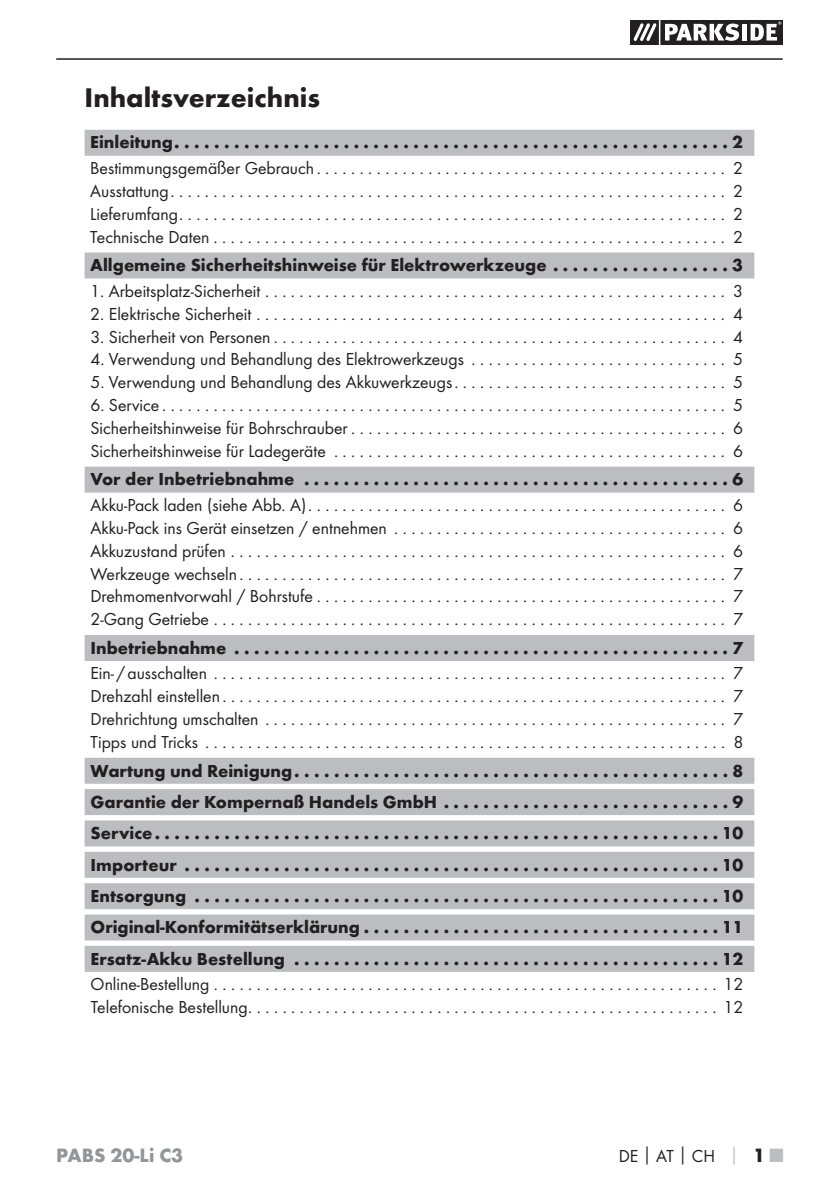
<style>
.page{position:relative;width:839px;height:1190px;background:#fff}
.page>*{position:absolute;margin:0;border:0;box-sizing:border-box;transform-origin:0 0}
.t1{font:700 28px "Futura";color:#231f20}
.t2{font:700 20px "Futura";color:#939598}
.t3{font:18px/22.8px "Futura Boo";color:#231f20;text-align:justify}
.t4{font:700 18px/31.4px "Futura";color:#231f20;text-align:justify}
.s1{font-family:"Futura";font-weight:700}
.s2{font-family:"Futura";font-weight:700;color:#bbbdc0}
.s3{font-family:"Futura";font-weight:700;font-size:20px}
.s4{font-family:"Futura";font-weight:700;font-size:20px;color:#bbbdc0}
</style>
<div class="page">
<hr style="left:56px;top:58px;width:726px;height:2px;background:#231f20">
<svg style="left:630px;top:20px;width:152px;height:25px"></svg>
<hr style="left:658px;top:20px;width:2px;height:25px;background:#fff">
<div style="left:85px;top:130px;width:668px;height:26px;background:#bbbdc0"></div>
<div style="left:85px;top:252px;width:668px;height:26px;background:#bbbdc0"></div>
<div style="left:85px;top:466px;width:668px;height:26px;background:#bbbdc0"></div>
<div style="left:85px;top:635px;width:668px;height:26px;background:#bbbdc0"></div>
<div style="left:85px;top:757px;width:668px;height:26px;background:#bbbdc0"></div>
<div style="left:85px;top:789px;width:668px;height:26px;background:#bbbdc0"></div>
<div style="left:85px;top:820px;width:668px;height:26px;background:#bbbdc0"></div>
<div style="left:85px;top:851px;width:668px;height:26px;background:#bbbdc0"></div>
<div style="left:85px;top:883px;width:668px;height:26px;background:#bbbdc0"></div>
<div style="left:85px;top:914px;width:668px;height:26px;background:#bbbdc0"></div>
<div style="left:85px;top:945px;width:668px;height:26px;background:#bbbdc0"></div>
<h1 class="t1" style="left:85px;top:86px;width:237px">Inhaltsverzeichnis</h1>
<p class="t4" style="left:90px;top:128px;width:653px">Einleitung ........................................................2</p>
<p class="t3" style="left:90px;top:158px;width:653px">Bestimmungsgemäßer Gebrauch ................................................ 2<br>Ausstattung ................................................................. 2<br>Lieferumfang ................................................................ 2<br>Technische Daten ............................................................ 2</p>
<p class="t4" style="left:90px;top:251px;width:653px">Allgemeine Sicherheitshinweise für Elektrowerkzeuge . . . . . . . . . . . . . . . . . . 3</p>
<p class="t3" style="left:90px;top:280px;width:653px">1. Arbeitsplatz-Sicherheit ...................................................... 3</p>
<p class="t3" style="left:90px;top:303px;width:653px">2. Elektrische Sicherheit ....................................................... 4</p>
<p class="t3" style="left:90px;top:326px;width:653px">3. Sicherheit von Personen ..................................................... 4</p>
<p class="t3" style="left:90px;top:349px;width:653px">4. Verwendung und Behandlung des Elektrowerkzeugs . . . . . . . . . . . . . . . . . . . . . . . . . . . . . . 5</p>
<p class="t3" style="left:90px;top:372px;width:653px">5. Verwendung und Behandlung des Akkuwerkzeugs . . . . . . . . . . . . . . . . . . . . . . . . . . . . . . . . 5</p>
<p class="t3" style="left:90px;top:394px;width:653px">6. Service .................................................................. 5<br>Sicherheitshinweise für Bohrschrauber ............................................ 6<br>Sicherheitshinweise für Ladegeräte .............................................. 6</p>
<p class="t4" style="left:90px;top:465px;width:653px">Vor der Inbetriebnahme ...........................................6</p>
<p class="t3" style="left:90px;top:494px;width:654px">Akku-Pack laden (siehe Abb. A) ................................................. 6<br>Akku-Pack ins Gerät einsetzen / entnehmen ....................................... 6<br>Akkuzustand prüfen .......................................................... 6<br>Werkzeuge wechseln ......................................................... 7<br>Drehmomentvorwahl / Bohrstufe ................................................ 7<br>2-Gang Getriebe ............................................................ 7</p>
<p class="t4" style="left:90px;top:633px;width:653px">Inbetriebnahme ..................................................7</p>
<p class="t3" style="left:90px;top:663px;width:654px">Ein- / ausschalten ............................................................ 7<br>Drehzahl einstellen ........................................................... 7<br>Drehrichtung umschalten ...................................................... 7<br>Tipps und Tricks ............................................................. 8</p>
<p class="t4" style="left:90px;top:756px;width:654px">Wartung und Reinigung ............................................8<br>Garantie der Kompernaß Handels GmbH .............................9<br>Service .........................................................10<br>Importeur ......................................................10<br>Entsorgung .....................................................10<br>Original-Konformitätserklärung ....................................11<br>Ersatz-Akku Bestellung ...........................................12</p>
<p class="t3" style="left:91px;top:973px;width:653px">Online-Bestellung ........................................................... 12<br>Telefonische Bestellung ....................................................... 12</p>
<p class="t2" style="left:56px;top:1147px;width:128px">PABS 20-Li C3</p>
<p class="t3" style="left:618px;top:1145px;width:166px">DE<span class="s1">│</span>AT<span class="s1">│</span>CH <span class="s2">│</span> <span class="s3">1</span> <span class="s4">■</span></p>
</div>
